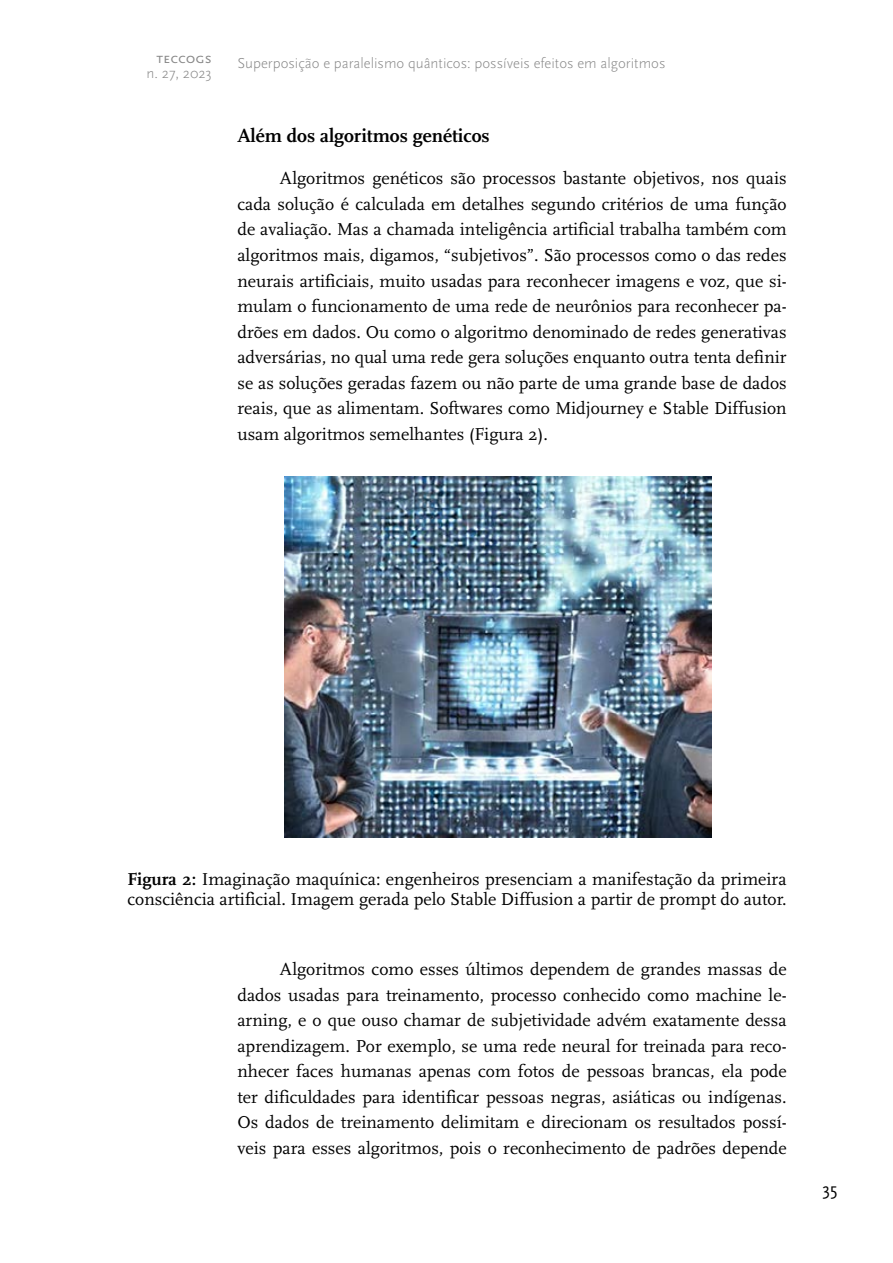
<style>
.page{position:relative;width:893px;height:1263px;background:#fff}
.page>*{position:absolute;margin:0;border:0;box-sizing:border-box;transform-origin:0 0}
.t1{font:700 19.5px "Scala";color:#000}
.t2{font:18px/25.5px "Scala";color:#000;text-align:justify}
.t3{font:18px "Scala Sans";color:#000}
.t4{font:300 15px "Scala Sans";color:#878787}
.t5{font:15px "Scala Sans Caps";color:#878787}
.s1{font-weight:700}
</style>
<div class="page">
<img style="left:285px;top:476px;width:426px;height:361px">
<p class="t5" style="left:156px;top:50px;width:57px">teccogs</p>
<p class="t4" style="left:147px;top:65px;width:67px">n. 27, 2023</p>
<p class="t4" style="left:237px;top:55px;width:430px">Superposição e paralelismo quânticos: possíveis efeitos em algoritmos</p>
<p class="t1" style="left:237px;top:125px;width:254px">Além dos algoritmos genéticos</p>
<p class="t2" style="left:237px;top:166px;width:551px;text-indent:43px">Algoritmos genéticos são processos bastante objetivos, nos quais cada solução é calculada em detalhes segundo critérios de uma função de avaliação. Mas a chamada inteligência artificial trabalha também com algoritmos mais, digamos, “subjetivos”. São processos como o das redes neurais artificiais, muito usadas para reconhecer imagens e voz, que si&shy;mulam o funcionamento de uma rede de neurônios para reconhecer pa&shy;drões em dados. Ou como o algoritmo denominado de redes generativas adversárias, no qual uma rede gera soluções enquanto outra tenta definir se as soluções geradas fazem ou não parte de uma grande base de dados reais, que as alimentam. Softwares como Midjourney e Stable Diffusion usam algoritmos semelhantes (Figura 2).</p>
<p class="t2" style="left:128px;top:870px;width:661px;line-height:19.5px"><span class="s1">Figura 2:</span> Imaginação maquínica: engenheiros presenciam a manifestação da primeira consciência artificial. Imagem gerada pelo Stable Diffusion a partir de prompt do autor.</p>
<p class="t2" style="left:237px;top:957px;width:551px;text-indent:43px">Algoritmos como esses últimos dependem de grandes massas de dados usadas para treinamento, processo conhecido como machine le&shy;arning, e o que ouso chamar de subjetividade advém exatamente dessa aprendizagem. Por exemplo, se uma rede neural for treinada para reco&shy;nhecer faces humanas apenas com fotos de pessoas brancas, ela pode ter dificuldades para identificar pessoas negras, asiáticas ou indígenas.<br>Os dados de treinamento delimitam e direcionam os resultados possí&shy;veis para esses algoritmos, pois o reconhecimento de padrões depende</p>
<p class="t3" style="left:822px;top:1180px;width:17px">35</p>
</div>
